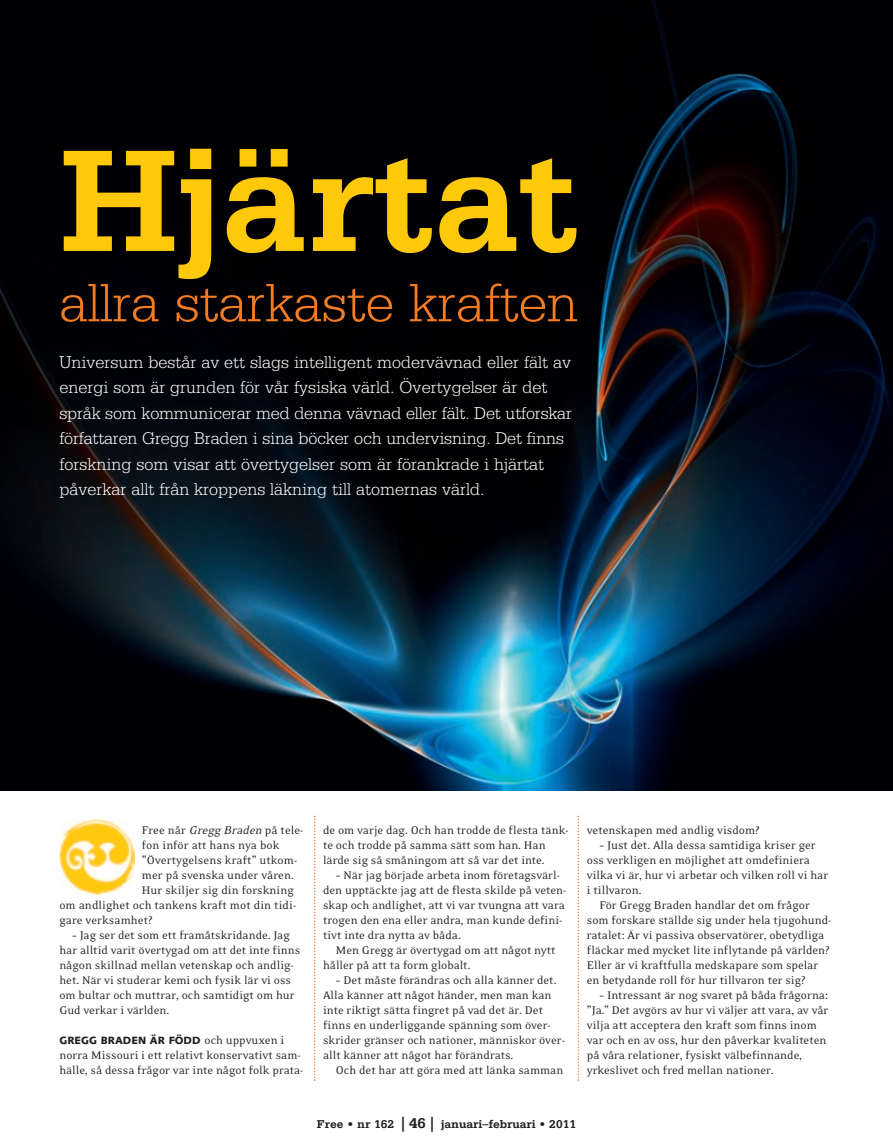
<style>
.page{position:relative;width:893px;height:1148px;background:#fff}
.page>*{position:absolute;margin:0;border:0;box-sizing:border-box;transform-origin:0 0}
.t1{font:700 153px "Serifa";color:#fec80b}
.t2{font:300 57px "Serifa";letter-spacing:-.005em;color:#f47b21}
.t3{font:300 18px/25.5px "Serifa";color:#fff}
.t4{font:12.75px/15px "Eidetic Neo";color:#231f20}
.t5{font:700 12px "Serifa";color:#231f20}
.t6{font:900 10.5px "Syntax";color:#231f20}
.s1{font-style:italic}
.s2{font-family:"Eidetic Neo";font-weight:400;font-size:12.75px}
.s3{font-size:15px}
</style>
<div class="page">
<img style="left:0;top:0;width:893px;height:791px">
<svg style="left:314px;top:815px;width:1px;height:266px"></svg>
<svg style="left:577px;top:815px;width:2px;height:266px"></svg>
<img style="left:59px;top:819px;width:76px;height:75px">
<p class="t1" style="left:59px;top:151px;width:520px">Hjärtat</p>
<p class="t2" style="left:59px;top:284px;width:520px">allra starkaste kraften</p>
<p class="t3" style="left:59px;top:350px;width:514px">Universum består av ett slags intelligent modervävnad eller fält av energi som är grunden för vår fysiska värld. Övertygelser är det språk som kommunicerar med denna vävnad eller fält. Det utforskar författaren Gregg Braden i sina böcker och undervisning. Det finns forskning som visar att övertygelser som är förankrade i hjärtat påverkar allt från kroppens läkning till atomernas värld.</p>
<p class="t4" style="left:142px;top:822px;width:163px">Free når <span class="s1">Gregg Braden</span>på tele-</p>
<p class="t4" style="left:142px;top:837px;width:139px">fon inför att hans nya bok</p>
<p class="t4" style="left:142px;top:852px;width:157px">”Övertygelsens kraft” utkom-</p>
<p class="t4" style="left:142px;top:867px;width:154px">mer på svenska under våren.</p>
<p class="t4" style="left:142px;top:882px;width:153px">Hur skiljer sig din forskning</p>
<p class="t4" style="left:59px;top:897px;width:238px">om andlighet och tankens kraft mot din tidi-</p>
<p class="t4" style="left:59px;top:912px;width:95px">gare verksamhet?</p>
<p class="t4" style="left:59px;top:927px;width:242px;text-indent:13px">– Jag ser det som ett framåtskridande. Jag har alltid varit övertygad om att det inte finns någon skillnad mellan vetenskap och andlig&shy;het. När vi studerar kemi och fysik lär vi oss om bultar och muttrar, och samtidigt om hur Gud verkar i världen.</p>
<p class="t6" style="left:59px;top:1036px;width:226px">GREGG BRADEN ÄR FÖDD <span class="s2">och uppvuxen i</span></p>
<p class="t4" style="left:59px;top:1047px;width:245px">norra Missouri i ett relativt konservativt sam&shy;hälle, så dessa frågor var inte något folk prata-</p>
<p class="t4" style="left:323px;top:822px;width:247px">de om varje dag. Och han trodde de flesta tänk&shy;te och trodde på samma sätt som han. Han lärde sig så småningom att så var det inte.</p>
<p class="t4" style="left:336px;top:867px;width:225px">– När jag började arbeta inom företagsvärl-</p>
<p class="t4" style="left:323px;top:882px;width:245px">den upptäckte jag att de flesta skilde på veten-</p>
<p class="t4" style="left:323px;top:897px;width:243px">skap och andlighet, att vi var tvungna att vara</p>
<p class="t4" style="left:323px;top:912px;width:241px">trogen den ena eller andra, man kunde defini-</p>
<p class="t4" style="left:323px;top:927px;width:139px">tivt inte dra nytta av båda.</p>
<p class="t4" style="left:336px;top:942px;width:221px">Men Gregg är övertygad om att något nytt</p>
<p class="t4" style="left:323px;top:957px;width:149px">håller på att ta form globalt.</p>
<p class="t4" style="left:336px;top:972px;width:222px">– Det måste förändras och alla känner det.</p>
<p class="t4" style="left:323px;top:987px;width:230px">Alla känner att något händer, men man kan</p>
<p class="t4" style="left:323px;top:1002px;width:221px">inte riktigt sätta fingret på vad det är. Det</p>
<p class="t4" style="left:323px;top:1017px;width:229px">finns en underliggande spänning som över-</p>
<p class="t4" style="left:323px;top:1032px;width:243px">skrider gränser och nationer, människor över-</p>
<p class="t4" style="left:323px;top:1047px;width:192px">allt känner att något har förändrats.</p>
<p class="t4" style="left:336px;top:1062px;width:229px">Och det har att göra med att länka samman</p>
<p class="t4" style="left:587px;top:822px;width:174px">vetenskapen med andlig visdom?</p>
<p class="t4" style="left:599px;top:837px;width:218px">– Just det. Alla dessa samtidiga kriser ger</p>
<p class="t4" style="left:587px;top:852px;width:225px">oss verkligen en möjlighet att omdefiniera</p>
<p class="t4" style="left:587px;top:867px;width:243px">vilka vi är, hur vi arbetar och vilken roll vi har</p>
<p class="t4" style="left:587px;top:882px;width:56px">i tillvaron.</p>
<p class="t4" style="left:599px;top:897px;width:212px">För Gregg Braden handlar det om frågor</p>
<p class="t4" style="left:587px;top:912px;width:246px">som forskare ställde sig under hela tjugohund-</p>
<p class="t4" style="left:587px;top:927px;width:239px">ratalet: Är vi passiva observatörer, obetydliga</p>
<p class="t4" style="left:587px;top:942px;width:244px">fläckar med mycket lite inflytande på världen?</p>
<p class="t4" style="left:587px;top:957px;width:233px">Eller är vi kraftfulla medskapare som spelar</p>
<p class="t4" style="left:587px;top:972px;width:220px">en betydande roll för hur tillvaron ter sig?</p>
<p class="t4" style="left:587px;top:987px;width:243px;text-indent:13px">– Intressant är nog svaret på båda frågorna: ”Ja.” Det avgörs av hur vi väljer att vara, av vår vilja att acceptera den kraft som finns inom var och en av oss, hur den påverkar kvaliteten på våra relationer, fysiskt välbefinnande, yrkeslivet och fred mellan nationer.</p>
<p class="t5" style="left:317px;top:1120px;width:260px">Free • nr 162 <span class="s3">| 46 |</span> januari–februari • 2011</p>
</div>
